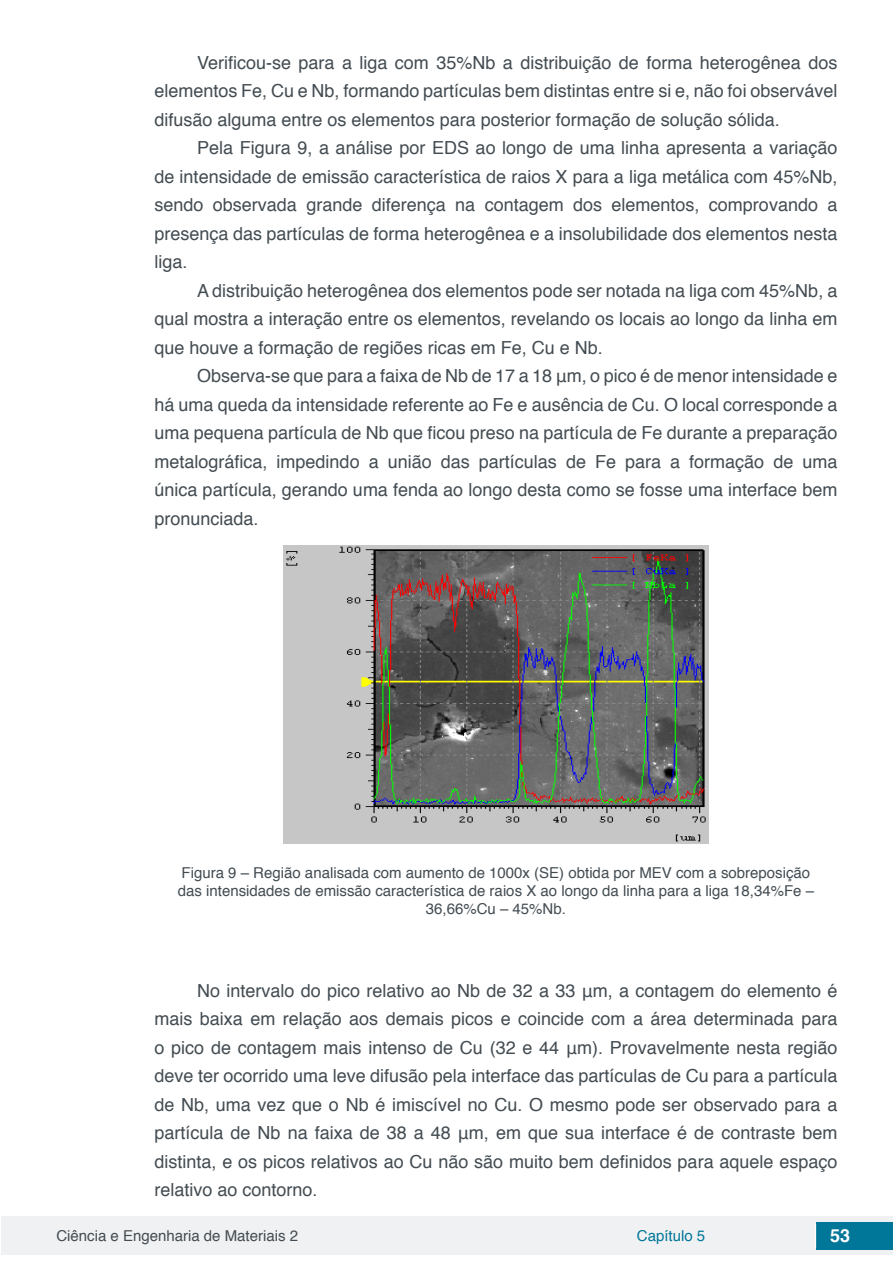
<style>
.page{position:relative;width:893px;height:1263px;background:#fff}
.page>*{position:absolute;margin:0;border:0;box-sizing:border-box;transform-origin:0 0}
.t1{font:18px/28.5px "Helvetica";color:#434c52;text-align:justify}
.t2{font:700 18px "Helvetica";color:#fff}
.t3{font:15px/18px "Helvetica";color:#434c52;text-align:center}
.t4{font:15px "Helvetica";color:#007699}
</style>
<div class="page">
<div style="left:1px;top:1216px;width:891px;height:38px;background:#f0f1f2"></div>
<div style="left:816px;top:1222px;width:77px;height:27px;background:#007699"></div>
<svg style="left:815px;top:1224px;width:1px;height:24px"></svg>
<img style="left:283px;top:545px;width:426px;height:298px">
<p class="t1" style="left:154px;top:49px;width:684px;text-indent:43px">Verificou-se para a liga com 35%Nb a distribuição de forma heterogênea dos elementos Fe, Cu e Nb, formando partículas bem distintas entre si e, não foi observável difusão alguma entre os elementos para posterior formação de solução sólida.</p>
<p class="t1" style="left:154px;top:134px;width:684px;text-indent:43px">Pela Figura 9, a análise por EDS ao longo de uma linha apresenta a variação de intensidade de emissão característica de raios X para a liga metálica com 45%Nb, sendo observada grande diferença na contagem dos elementos, comprovando a presença das partículas de forma heterogênea e a insolubilidade dos elementos nesta liga.</p>
<p class="t1" style="left:154px;top:277px;width:684px;text-indent:43px">A distribuição heterogênea dos elementos pode ser notada na liga com 45%Nb, a qual mostra a interação entre os elementos, revelando os locais ao longo da linha em que houve a formação de regiões ricas em Fe, Cu e Nb.</p>
<p class="t1" style="left:154px;top:362px;width:684px;text-indent:43px">Observa-se que para a faixa de Nb de 17 a 18 μm, o pico é de menor intensidade e há uma queda da intensidade referente ao Fe e ausência de Cu. O local corresponde a uma pequena partícula de Nb que ficou preso na partícula de Fe durante a preparação metalográfica, impedindo a união das partículas de Fe para a formação de uma única partícula, gerando uma fenda ao longo desta como se fosse uma interface bem pronunciada.</p>
<p class="t3" style="left:178px;top:865px;width:638px">Figura 9 – Região analisada com aumento de 1000x (SE) obtida por MEV com a sobreposição das intensidades de emissão característica de raios X ao longo da linha para a liga 18,34%Fe –<br>36,66%Cu – 45%Nb.</p>
<p class="t1" style="left:154px;top:977px;width:684px;text-indent:43px">No intervalo do pico relativo ao Nb de 32 a 33 μm, a contagem do elemento é mais baixa em relação aos demais picos e coincide com a área determinada para o pico de contagem mais intenso de Cu (32 e 44 μm). Provavelmente nesta região deve ter ocorrido uma leve difusão pela interface das partículas de Cu para a partícula de Nb, uma vez que o Nb é imiscível no Cu. O mesmo pode ser observado para a partícula de Nb na faixa de 38 a 48 μm, em que sua interface é de contraste bem distinta, e os picos relativos ao Cu não são muito bem definidos para aquele espaço relativo ao contorno.</p>
<p class="t3" style="left:56px;top:1227px;width:243px">Ciência e Engenharia de Materiais 2</p>
<p class="t4" style="left:637px;top:1224px;width:70px">Capítulo 5</p>
<p class="t2" style="left:830px;top:1221px;width:22px">53</p>
</div>
